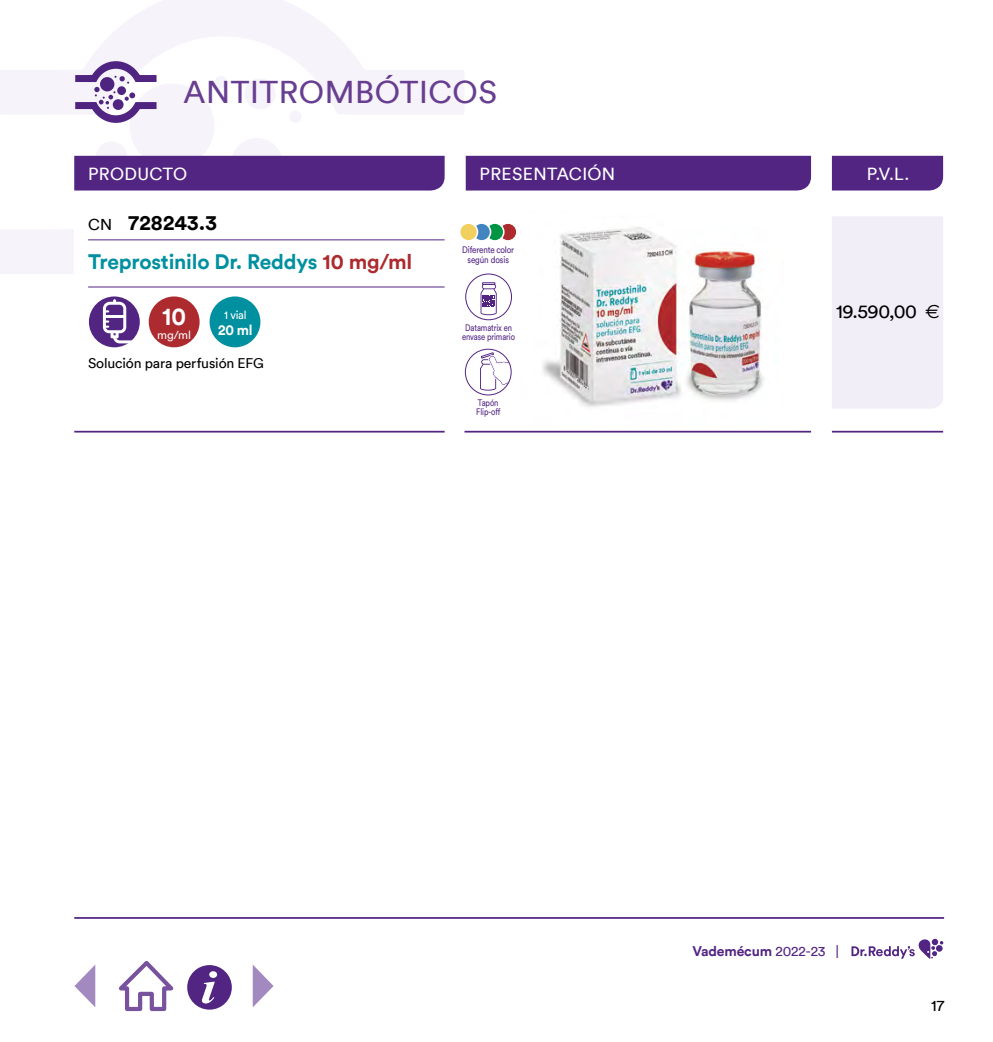
<style>
.page{position:relative;width:993px;height:1042px;background:#fff}
.page>*{position:absolute;margin:0;border:0;box-sizing:border-box;transform-origin:0 0}
.t1{font:31.5px "Circular";letter-spacing:.02em;color:#683e91}
.t2{font:700 24.68px "Circular";color:#fff;scale:.95 1}
.t3{font:700 21px "Circular";letter-spacing:-.01em;color:#00909f}
.t4{font:700 21px "Circular";letter-spacing:.01em;color:#000}
.t5{font:19.25px "Circular";letter-spacing:-.025em;color:#000}
.t6{font:17.5px "Circular";letter-spacing:.02em;color:#fff}
.t7{font:15.75px "Circular";color:#000}
.t8{font:700 14.53px "Circular";color:#fff;scale:.95 1}
.t9{font:14px "Circular";letter-spacing:-.01em;color:#000}
.t10{font:700 14px "Circular";letter-spacing:-.01em;color:#522583}
.t11{font:11.55px "Circular";letter-spacing:-.02em;color:#fff}
.t12{font:11.55px "Circular";letter-spacing:-.02em;color:#fff;scale:.95 1}
.t13{font:9.45px "Circular";letter-spacing:-.01em;color:#522583;scale:.8 1}
.t14{font:9.45px "Circular";letter-spacing:-.01em;color:#522583;scale:.85 1}
.s1{font-weight:400;font-size:15.75px}
.s2{color:#ad2a2e}
.s3{font-family:"Euro Sans"}
.s4{font-weight:400}
</style>
<div class="page">
<svg style="left:0;top:0;width:464px;height:120px"></svg>
<div style="left:0;top:229px;width:74px;height:45px;background:#f6f3fa"></div>
<div style="left:130px;top:84px;width:84px;height:84px;background:#f6f3fa;border-radius:50%"></div>
<div style="left:231px;top:138px;width:52px;height:52px;background:#f6f3fa;border-radius:50%"></div>
<div style="left:96px;top:141px;width:31px;height:32px;background:#f6f3fa;border-radius:50%"></div>
<div style="left:244px;top:78px;width:31px;height:31px;background:#f6f3fa;border-radius:50%"></div>
<div style="left:215px;top:76px;width:12px;height:12px;background:#f6f3fa;border-radius:50%"></div>
<div style="left:289px;top:111px;width:12px;height:12px;background:#f6f3fa;border-radius:50%"></div>
<svg style="left:74px;top:965px;width:21px;height:42px"></svg>
<svg style="left:253px;top:965px;width:20px;height:42px"></svg>
<svg style="left:119px;top:961px;width:55px;height:51px"></svg>
<div style="left:187px;top:965px;width:45px;height:44px;background:#522583;border-radius:50%"></div>
<svg style="left:202px;top:971px;width:15px;height:32px"></svg>
<svg style="left:851px;top:939px;width:92px;height:20px"></svg>
<svg style="left:73px;top:59px;width:86px;height:64px"></svg>
<div style="left:74px;top:156px;width:370px;height:34px;background:#522583"></div>
<div style="left:465px;top:156px;width:345px;height:34px;background:#522583"></div>
<div style="left:831px;top:156px;width:111px;height:34px;background:#522583"></div>
<hr style="left:74px;top:431px;width:370px;height:1px;background:#522583">
<hr style="left:464px;top:431px;width:346px;height:1px;background:#522583">
<hr style="left:831px;top:431px;width:111px;height:1px;background:#522583">
<div style="left:832px;top:216px;width:110px;height:193px;background:#f1eef8"></div>
<hr style="left:88px;top:239px;width:356px;height:1px;background:#522583">
<hr style="left:88px;top:286px;width:356px;height:1px;background:#522583">
<div style="left:149px;top:296px;width:50px;height:51px;background:#ad2a2e;border-radius:50%"></div>
<hr style="left:74px;top:917px;width:869px;height:2px;background:#522583">
<div style="left:89px;top:296px;width:51px;height:51px;background:#522583;border-radius:50%"></div>
<svg style="left:103px;top:299px;width:31px;height:44px"></svg>
<div style="left:209px;top:296px;width:51px;height:51px;background:#00909f;border-radius:50%"></div>
<img style="left:542px;top:227px;width:130px;height:180px">
<img style="left:672px;top:243px;width:92px;height:158px">
<svg style="left:480px;top:352px;width:31px;height:39px"></svg>
<div style="left:465px;top:349px;width:46px;height:46px;border:1px solid #522583;border-radius:50%"></div>
<div style="left:499px;top:223px;width:17px;height:18px;background:#ad2a2e;border-radius:50%"></div>
<div style="left:498px;top:222px;width:19px;height:20px;border:2px solid #fff;border-radius:50%"></div>
<div style="left:485px;top:223px;width:18px;height:18px;background:#009544;border-radius:50%"></div>
<div style="left:485px;top:222px;width:19px;height:20px;border:2px solid #fff;border-radius:50%"></div>
<div style="left:472px;top:223px;width:18px;height:18px;background:#4284c0;border-radius:50%"></div>
<div style="left:472px;top:222px;width:19px;height:20px;border:2px solid #fff;border-radius:50%"></div>
<div style="left:459px;top:223px;width:18px;height:18px;background:#f2d060;border-radius:50%"></div>
<div style="left:458px;top:222px;width:20px;height:20px;border:2px solid #fff;border-radius:50%"></div>
<div style="left:465px;top:274px;width:46px;height:46px;border:1px solid #522583;border-radius:50%"></div>
<svg style="left:480px;top:282px;width:16px;height:33px"></svg>
<p class="t1" style="left:183px;top:71px;width:315px">ANTITROMBÓTICOS</p>
<p class="t6" style="left:88px;top:162px;width:100px">PRODUCTO</p>
<p class="t6" style="left:479px;top:162px;width:137px">PRESENTACIÓN</p>
<p class="t6" style="left:866px;top:162px;width:44px">P.V.L.</p>
<p class="t4" style="left:88px;top:209px;width:130px"><span class="s1">CN</span> 728243.3</p>
<p class="t3" style="left:88px;top:247px;width:325px">Treprostinilo Dr. Reddys <span class="s2">10 mg/ml</span></p>
<p class="t2" style="left:162px;top:299px;width:26px">10</p>
<p class="t11" style="left:157px;top:327px;width:35px">mg/ml</p>
<p class="t12" style="left:224px;top:307px;width:25px">1 vial</p>
<p class="t8" style="left:218px;top:319px;width:38px">20 ml</p>
<p class="t9" style="left:88px;top:353px;width:177px">Solución para perfusión EFG</p>
<p class="t14" style="left:462px;top:243px;width:63px">Diferente color</p>
<p class="t14" style="left:467px;top:253px;width:50px">según dosis</p>
<p class="t13" style="left:465px;top:321px;width:60px">Datamatrix en</p>
<p class="t13" style="left:462px;top:330px;width:68px">envase primario</p>
<p class="t13" style="left:478px;top:396px;width:27px">Tapón</p>
<p class="t13" style="left:476px;top:405px;width:32px">Flip-off</p>
<p class="t5" style="left:835px;top:298px;width:105px">19.590,00 <span class="s3">E</span></p>
<p class="t10" style="left:692px;top:941px;width:148px">Vademécum <span class="s4">2022-23 |</span></p>
<p class="t7" style="left:930px;top:995px;width:15px">17</p>
</div>
